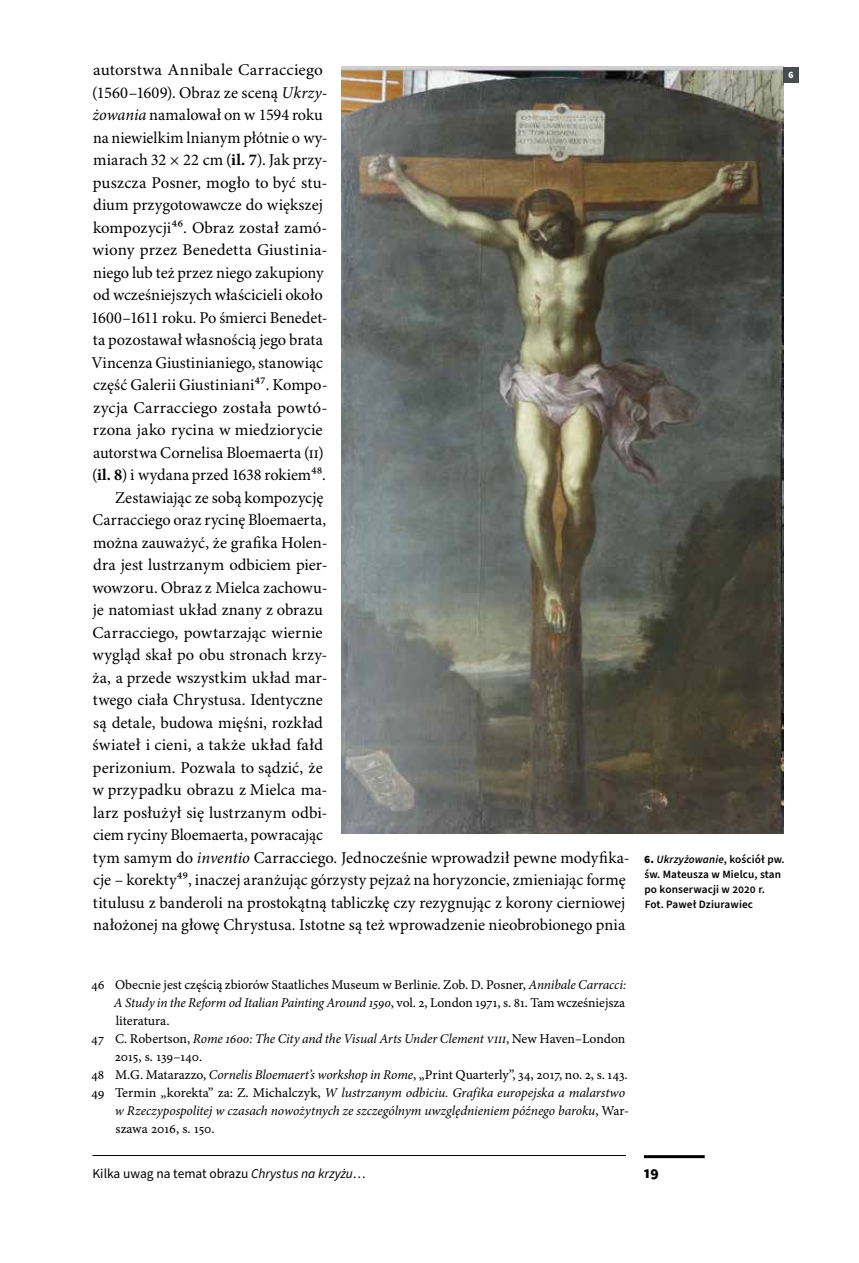
<style>
.page{position:relative;width:859px;height:1263px;background:#fff}
.page>*{position:absolute;margin:0;border:0;box-sizing:border-box;transform-origin:0 0}
.t1{font:16.5px "Minion Pro";color:#000}
.t2{font:16.5px "Minion Pro";color:#000;scale:1.04 1}
.t3{font:16.5px "Minion Pro";letter-spacing:-.025em;color:#000}
.t4{font:900 15px "Source Sans Pro";color:#000}
.t5{font:italic 13.5px/18px "Minion Pro";letter-spacing:-.005em;color:#000}
.t6{font:13.5px/18px "Minion Pro Capt";color:#000}
.t7{font:13.5px "Source Sans Pro";color:#000}
.t8{font:600 11.25px/15px "Source Sans Pro";letter-spacing:.01em;color:#000}
.t9{font:900 9.75px "Source Sans Pro";color:#fff}
.s1{font-style:italic}
.s2{font-weight:700}
.s3{font-family:"Minion Pro Capt"}
.s4{font-weight:900}
.s5{font-family:"Minion Pro";font-style:italic}
.s6{font-family:"Minion Pro Capt";font-style:normal}
</style>
<div class="page">
<img style="left:342px;top:66px;width:441px;height:767px">
<div style="left:783px;top:68px;width:15px;height:14px;background:#494c4f"></div>
<hr style="left:644px;top:1155px;width:61px;height:3px;background:#000">
<hr style="left:93px;top:1155px;width:533px;height:1px;background:#000">
<p class="t2" style="left:93px;top:60px;width:222px">autorstwa Annibale Carracciego</p>
<p class="t1" style="left:92px;top:82px;width:237px">(1560–1609). Obraz ze sceną <span class="s1">Ukrzy-</span></p>
<p class="t1" style="left:92px;top:105px;width:232px"><span class="s1">żowania</span> namalował on w 1594 roku</p>
<p class="t1" style="left:93px;top:127px;width:236px">na niewielkim lnianym płótnie o wy-</p>
<p class="t1" style="left:93px;top:150px;width:236px">miarach 32 × 22 cm (<span class="s2">il. 7</span>). Jak przy-</p>
<p class="t1" style="left:93px;top:172px;width:236px">puszcza Posner, mogło to być stu-</p>
<p class="t1" style="left:93px;top:195px;width:232px">dium przygotowawcze do większej</p>
<p class="t1" style="left:93px;top:217px;width:236px">kompozycji<span class="s3">46</span>. Obraz został zamó-</p>
<p class="t1" style="left:92px;top:240px;width:237px">wiony przez Benedetta Giustinia-</p>
<p class="t1" style="left:93px;top:262px;width:232px">niego lub też przez niego zakupiony</p>
<p class="t1" style="left:93px;top:285px;width:231px">od wcześniejszych właścicieli około</p>
<p class="t3" style="left:91px;top:307px;width:238px">1600–1611 roku. Po śmierci Benedet-</p>
<p class="t1" style="left:93px;top:330px;width:231px">ta pozostawał własnością jego brata</p>
<p class="t1" style="left:91px;top:352px;width:233px">Vincenza Giustinianiego, stanowiąc</p>
<p class="t1" style="left:93px;top:375px;width:236px">część Galerii Giustiniani<span class="s3">47</span>. Kompo-</p>
<p class="t2" style="left:93px;top:397px;width:227px">zycja Carracciego została powtó-</p>
<p class="t1" style="left:93px;top:420px;width:231px">rzona jako rycina w miedziorycie</p>
<p class="t1" style="left:93px;top:442px;width:232px">autorstwa Cornelisa Bloemaerta (II)</p>
<p class="t1" style="left:92px;top:465px;width:235px">(<span class="s2">il. 8</span>) i wydana przed 1638 rokiem<span class="s3">48</span>.</p>
<p class="t1" style="left:115px;top:487px;width:210px">Zestawiając ze sobą kompozycję</p>
<p class="t1" style="left:93px;top:510px;width:235px">Carracciego oraz rycinę Bloemaerta,</p>
<p class="t1" style="left:93px;top:532px;width:236px">można zauważyć, że grafika Holen-</p>
<p class="t1" style="left:93px;top:555px;width:236px">dra jest lustrzanym odbiciem pier-</p>
<p class="t1" style="left:92px;top:577px;width:237px">wowzoru. Obraz z Mielca zachowu-</p>
<p class="t1" style="left:93px;top:600px;width:232px">je natomiast układ znany z obrazu</p>
<p class="t1" style="left:93px;top:622px;width:232px">Carracciego, powtarzając wiernie</p>
<p class="t1" style="left:92px;top:645px;width:237px">wygląd skał po obu stronach krzy-</p>
<p class="t1" style="left:93px;top:667px;width:237px">ża, a przede wszystkim układ mar-</p>
<p class="t1" style="left:93px;top:690px;width:231px">twego ciała Chrystusa. Identyczne</p>
<p class="t1" style="left:93px;top:712px;width:231px">są detale, budowa mięśni, rozkład</p>
<p class="t1" style="left:92px;top:735px;width:232px">świateł i cieni, a także układ fałd</p>
<p class="t1" style="left:93px;top:757px;width:231px">perizonium. Pozwala to sądzić, że</p>
<p class="t1" style="left:92px;top:780px;width:237px">w przypadku obrazu z Mielca ma-</p>
<p class="t1" style="left:93px;top:802px;width:236px">larz posłużył się lustrzanym odbi-</p>
<p class="t1" style="left:93px;top:825px;width:232px">ciem ryciny Bloemaerta, powracając</p>
<p class="t1" style="left:93px;top:847px;width:538px">tym samym do <span class="s1">inventio</span> Carracciego. Jednocześnie wprowadził pewne modyfika-</p>
<p class="t1" style="left:93px;top:870px;width:534px">cje – korekty<span class="s3">49</span>, inaczej aranżując górzysty pejzaż na horyzoncie, zmieniając formę</p>
<p class="t1" style="left:93px;top:892px;width:534px">titulusu z banderoli na prostokątną tabliczkę czy rezygnując z korony cierniowej</p>
<p class="t1" style="left:93px;top:915px;width:534px">nałożonej na głowę Chrystusa. Istotne są też wprowadzenie nieobrobionego pnia</p>
<p class="t9" style="left:788px;top:68px;width:7px">6</p>
<p class="t8" style="left:644px;top:852px;width:142px"><span class="s4">6.</span> <span class="s1">Ukrzyżowanie</span>, kościół pw. św. Mateusza w Mielcu, stan po konserwacji w 2020 r.<br>Fot. Paweł Dziurawiec</p>
<p class="t6" style="left:91px;top:975px;width:537px">46 Obecnie jest częścią zbiorów Staatliches Museum w Berlinie. Zob. D. Posner, <span class="s5">Annibale Carracci:</span></p>
<p class="t5" style="left:114px;top:993px;width:513px">A Study in the Reform od Italian Painting Around 1590<span class="s6">, vol. 2, London 1971, s. 81. Tam wcześniejsza</span></p>
<p class="t6" style="left:116px;top:1011px;width:55px">literatura.</p>
<p class="t5" style="left:91px;top:1029px;width:536px"><span class="s6">47 C. Robertson,</span> Rome 1600: The City and the Visual Arts Under Clement VIII<span class="s6">, New Haven–London</span></p>
<p class="t6" style="left:91px;top:1047px;width:538px;text-indent:24px">2015, s. 139–140.<br>48 M.G. Matarazzo, <span class="s5">Cornelis Bloemaert’s workshop in Rome</span>, „Print Quarterly”, 34, 2017, no. 2, s. 143.</p>
<p class="t5" style="left:115px;top:1083px;width:516px;text-indent:-24px"><span class="s6">49 Termin „korekta” za: Z. Michalczyk,</span> W lustrzanym odbiciu. Grafika europejska a malarstwo w Rzeczypospolitej w czasach nowożytnych ze szczególnym uwzględnieniem późnego baroku<span class="s6">, War-</span></p>
<p class="t6" style="left:116px;top:1119px;width:101px">szawa 2016, s. 150.</p>
<p class="t7" style="left:93px;top:1164px;width:275px">Kilka uwag na temat obrazu <span class="s1">Chrystus na krzyżu</span>…</p>
<p class="t4" style="left:644px;top:1162px;width:16px">19</p>
</div>
